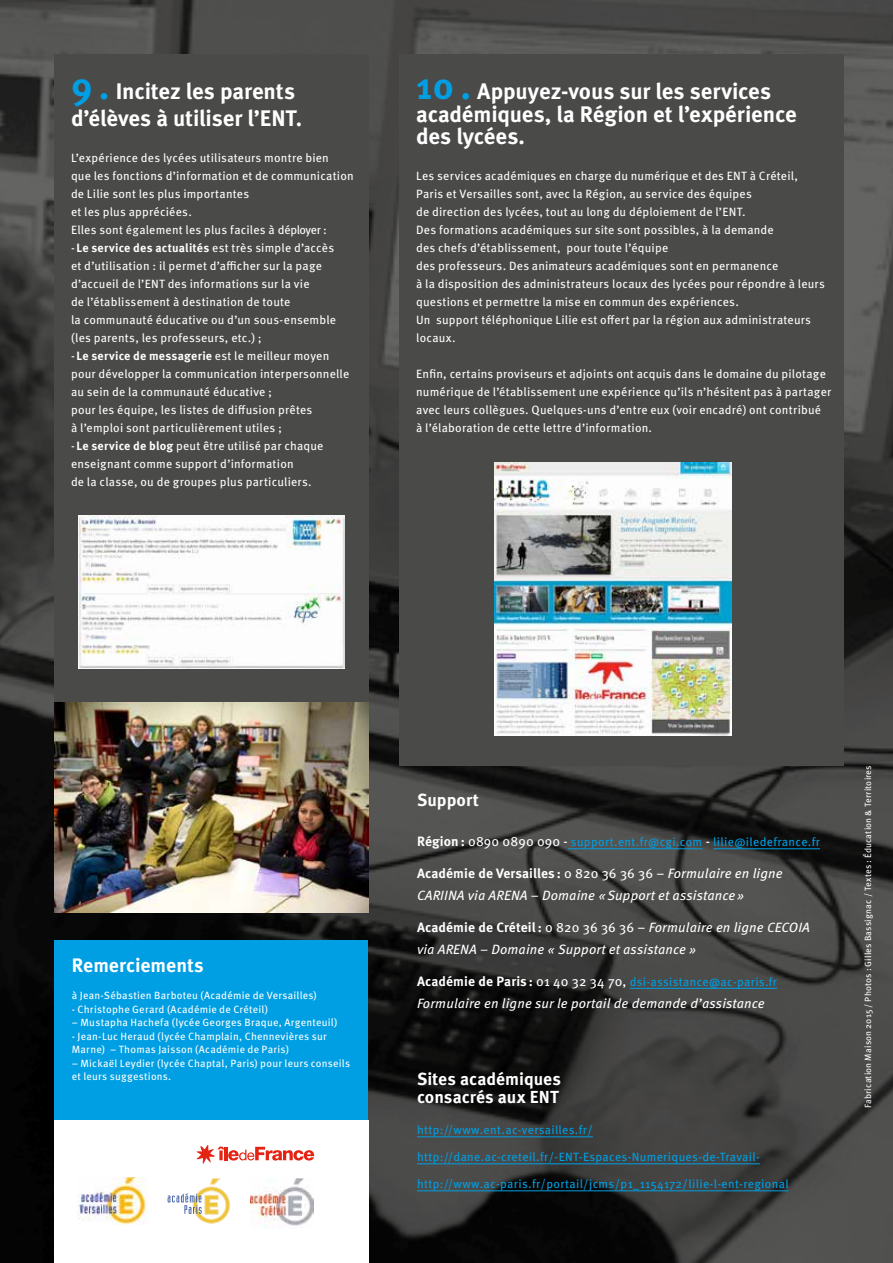
<style>
.page{position:relative;width:893px;height:1263px;background:#fff}
.page>*{position:absolute;margin:0;border:0;box-sizing:border-box;transform-origin:0 0}
.t1{font:700 22.5px/22.5px "Meta OT";letter-spacing:-.005em;color:#fff}
.t2{font:700 19.5px "Meta OT";color:#fff}
.t3{font:700 17.4px/18px "Meta OT";color:#fff}
.t4{font:italic 13.5px/22.5px "Meta OT";letter-spacing:.01em;color:#fff}
.t5{font:12px/18px "Meta OT";letter-spacing:.015em;color:#fff}
.t6{font:12px "Meta OT";letter-spacing:.03em;color:#009fe3}
.t7{font:10.5px/13.5px "Meta OT";letter-spacing:.02em;color:#fff}
.t8{font:9px "Meta OT";letter-spacing:.02em;color:#fff}
.s1{font-size:37.5px;color:#009fe3}
.s2{font-weight:700}
.s3{font-weight:700;font-size:13.5px;color:#fff}
.s4{font-size:13.5px;color:#fff}
.s5{font-weight:700;font-style:normal}
.s6{font-style:normal}
</style>
<div class="page">
<img style="left:0;top:0;width:893px;height:1263px">
<div style="left:54px;top:54px;width:315px;height:648px;background:#4a4a49"></div>
<div style="left:399px;top:54px;width:445px;height:711px;background:#4a4a49"></div>
<img style="left:79px;top:516px;width:265px;height:152px">
<hr style="left:417px;top:1136px;width:176px;height:1px;background:#009fe3">
<hr style="left:417px;top:1163px;width:343px;height:1px;background:#009fe3">
<hr style="left:417px;top:1190px;width:371px;height:1px;background:#009fe3">
<hr style="left:568px;top:848px;width:135px;height:1px;background:#009fe3">
<hr style="left:713px;top:848px;width:107px;height:1px;background:#009fe3">
<hr style="left:630px;top:988px;width:147px;height:1px;background:#009fe3">
<div style="left:55px;top:940px;width:313px;height:181px;background:#009fe3"></div>
<img style="left:495px;top:462px;width:236px;height:273px">
<img style="left:54px;top:702px;width:315px;height:210px">
<div style="left:54px;top:1121px;width:314px;height:142px;background:#fff"></div>
<svg style="left:196px;top:1145px;width:118px;height:19px"></svg>
<img style="left:78px;top:1177px;width:69px;height:47px">
<svg style="left:167px;top:1178px;width:63px;height:46px"></svg>
<img style="left:250px;top:1178px;width:63px;height:50px">
<h1 class="t1" style="left:71px;top:78px;width:233px;line-height:27px"><span class="s1">9 .</span> Incitez les parents d’élèves à utiliser l’ENT.</h1>
<p class="t5" style="left:71px;top:149px;width:284px">L’expérience des lycées utilisateurs montre bien<br>que les fonctions d’information et de communication de Lilie sont les plus importantes<br>et les plus appréciées.<br>Elles sont également les plus faciles à déployer :</p>
<p class="t5" style="left:71px;top:239px;width:267px">- <span class="s2">Le service des actualités</span> est très simple d’accès et d’utilisation : il permet d’afficher sur la page d’accueil de l’ENT des informations sur la vie<br>de l’établissement à destination de toute<br>la communauté éducative ou d’un sous-ensemble (les parents, les professeurs, etc.) ;</p>
<p class="t5" style="left:71px;top:347px;width:280px">- <span class="s2">Le service de messagerie</span> est le meilleur moyen pour développer la communication interpersonnelle au sein de la communauté éducative ;<br>pour les équipe, les listes de diffusion prêtes<br>à l’emploi sont particulièrement utiles ;</p>
<p class="t5" style="left:71px;top:437px;width:254px">- <span class="s2">Le service de blog</span> peut être utilisé par chaque enseignant comme support d’information<br>de la classe, ou de groupes plus particuliers.</p>
<h1 class="t1" style="left:416px;top:81px;width:382px"><span class="s1">10 .</span> Appuyez-vous sur les services académiques, la Région et l’expérience des lycées.</h1>
<p class="t5" style="left:416px;top:167px;width:410px">Les services académiques en charge du numérique et des ENT à Créteil, Paris et Versailles sont, avec la Région, au service des équipes<br>de direction des lycées, tout au long du déploiement de l’ENT.<br>Des formations académiques sur site sont possibles, à la demande<br>des chefs d’établissement, pour toute l’équipe<br>des professeurs. Des animateurs académiques sont en permanence<br>à la disposition des administrateurs locaux des lycées pour répondre à leurs questions et permettre la mise en commun des expériences.<br>Un support téléphonique Lilie est offert par la région aux administrateurs locaux.</p>
<p class="t5" style="left:416px;top:365px;width:417px">Enfin, certains proviseurs et adjoints ont acquis dans le domaine du pilotage numérique de l’établissement une expérience qu’ils n’hésitent pas à partager avec leurs collègues. Quelques-uns d’entre eux (voir encadré) ont contribué<br>à l’élaboration de cette lettre d’information.</p>
<h2 class="t2" style="left:72px;top:954px;width:134px">Remerciements</h2>
<p class="t7" style="left:72px;top:989px;width:246px">à Jean-Sébastien Barboteu (Académie de Versailles)</p>
<p class="t7" style="left:72px;top:1002px;width:198px">- Christophe Gerard (Académie de Créteil)</p>
<p class="t7" style="left:72px;top:1016px;width:267px">– Mustapha Hachefa (lycée Georges Braque, Argenteuil)</p>
<p class="t7" style="left:72px;top:1029px;width:256px">- Jean-Luc Heraud (lycée Champlain, Chennevières sur<br>Marne) – Thomas Jaisson (Académie de Paris)</p>
<p class="t7" style="left:72px;top:1056px;width:280px">– Mickaël Leydier (lycée Chaptal, Paris) pour leurs conseils et leurs suggestions.</p>
<h3 class="t3" style="left:417px;top:791px;width:64px">Support</h3>
<p class="t6" style="left:417px;top:835px;width:404px"><span class="s3">Région :</span> <span class="s4">0890 0890 090 -</span> support.ent.fr@cgi.com <span class="s4">-</span> lilie@iledefrance.fr</p>
<p class="t4" style="left:417px;top:862px;width:367px"><span class="s5">Académie de Versailles :</span> <span class="s6">0 820 36 36 36 –</span> Formulaire en ligne<br>CARIINA via ARENA – Domaine « Support et assistance »</p>
<p class="t4" style="left:417px;top:916px;width:394px"><span class="s5">Académie de Créteil:</span> <span class="s6">0 820 36 36 36 –</span> Formulaire en ligne CECOIA via ARENA – Domaine « Support et assistance »</p>
<p class="t6" style="left:417px;top:974px;width:362px"><span class="s3">Académie de Paris :</span> <span class="s4">01 40 32 34 70,</span> dsi-assistance@ac-paris.fr</p>
<p class="t4" style="left:417px;top:992px;width:349px">Formulaire en ligne sur le portail de demande d’assistance</p>
<h3 class="t3" style="left:417px;top:1070px;width:146px">Sites académiques consacrés aux ENT</h3>
<p class="t6" style="left:417px;top:1123px;width:177px">http://www.ent.ac-versailles.fr/</p>
<p class="t6" style="left:417px;top:1150px;width:344px">http://dane.ac-creteil.fr/-ENT-Espaces-Numeriques-de-Travail-</p>
<p class="t6" style="left:417px;top:1177px;width:373px">http://www.ac-paris.fr/portail/jcms/p1_1154172/lilie-l-ent-regional</p>
<p class="t8" style="left:863px;top:1108px;width:345px;rotate:-90deg">Fabrication maison 2015 / Photos : Gilles Bassignac / Textes : Éducation &amp; territoires</p>
</div>
